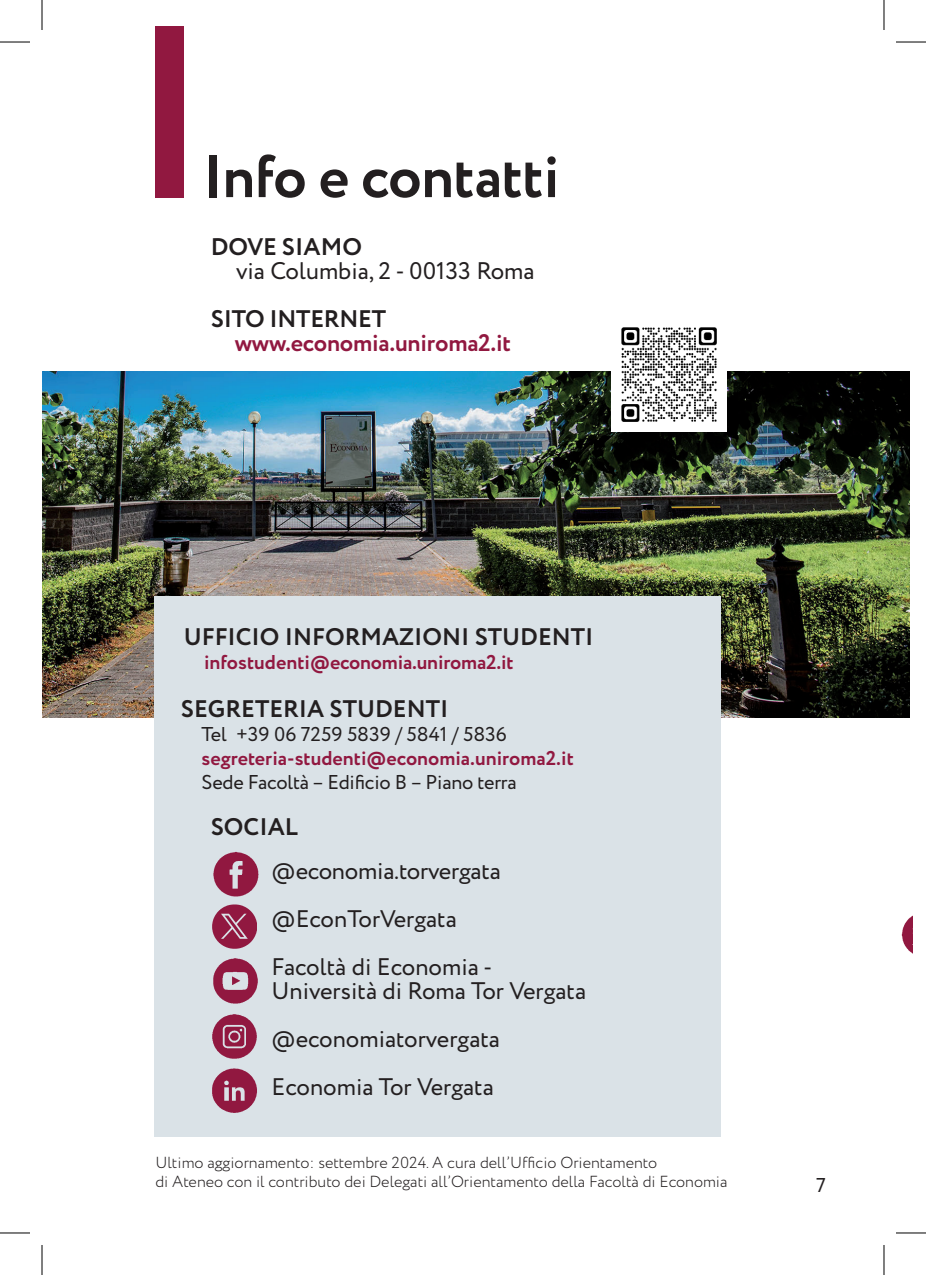
<style>
.page{position:relative;width:926px;height:1275px;background:#fff}
.page>*{position:absolute;margin:0;border:0;box-sizing:border-box;transform-origin:0 0}
.t1{font:700 60px "Circe";letter-spacing:-.01em;color:#231f20}
.t2{font:24px "Circe";color:#231f20}
.t3{font:700 24px "Circe";color:#231f20}
.t4{font:700 24px "Circe";letter-spacing:-.01em;color:#911840}
.t5{font:700 20px "Circe";color:#911840}
.t6{font:20px "Circe";letter-spacing:-.01em;color:#231f20}
.t7{font:300 16px "Circe";color:#231f20}
</style>
<div class="page">
<img style="left:42px;top:372px;width:867px;height:346px">
<div style="left:154px;top:596px;width:567px;height:540px;background:#dae2e7"></div>
<div style="left:155px;top:26px;width:29px;height:171px;background:#911840"></div>
<img style="left:212px;top:1068px;width:45px;height:45px">
<img style="left:213px;top:851px;width:46px;height:46px">
<img style="left:213px;top:958px;width:45px;height:46px">
<img style="left:901px;top:916px;width:11px;height:37px">
<img style="left:212px;top:1014px;width:45px;height:45px">
<img style="left:612px;top:327px;width:114px;height:104px">
<img style="left:213px;top:904px;width:44px;height:44px">
<hr style="left:0;top:42px;width:30px;height:1px;background:#000">
<hr style="left:896px;top:42px;width:30px;height:1px;background:#000">
<hr style="left:0;top:1232px;width:30px;height:1px;background:#000">
<hr style="left:896px;top:1232px;width:30px;height:1px;background:#000">
<hr style="left:42px;top:0;width:1px;height:30px;background:#000">
<hr style="left:42px;top:1245px;width:1px;height:30px;background:#000">
<hr style="left:884px;top:0;width:1px;height:30px;background:#000">
<hr style="left:884px;top:1245px;width:1px;height:30px;background:#000">
<p class="t1" style="left:202px;top:136px;width:359px">Info e contatti</p>
<p class="t3" style="left:211px;top:231px;width:153px">DOVE SIAMO</p>
<p class="t2" style="left:236px;top:255px;width:300px">via Columbia, 2 - 00133 Roma</p>
<p class="t3" style="left:211px;top:303px;width:177px">SITO INTERNET</p>
<p class="t4" style="left:235px;top:327px;width:278px">www.economia.uniroma2.it</p>
<p class="t3" style="left:184px;top:621px;width:411px">UFFICIO INFORMAZIONI STUDENTI</p>
<p class="t5" style="left:204px;top:649px;width:311px">infostudenti@economia.uniroma2.it</p>
<p class="t3" style="left:181px;top:692px;width:269px">SEGRETERIA STUDENTI</p>
<p class="t6" style="left:202px;top:721px;width:307px">Tel +39 06 7259 5839 / 5841 / 5836</p>
<p class="t5" style="left:202px;top:745px;width:374px">segreteria-studenti@economia.uniroma2.it</p>
<p class="t6" style="left:202px;top:769px;width:317px">Sede Facoltà – Edificio B – Piano terra</p>
<p class="t3" style="left:211px;top:810px;width:89px">SOCIAL</p>
<p class="t2" style="left:271px;top:855px;width:231px">@economia.torvergata</p>
<p class="t2" style="left:271px;top:903px;width:187px">@EconTorVergata</p>
<p class="t2" style="left:272px;top:951px;width:222px">Facoltà di Economia -</p>
<p class="t2" style="left:272px;top:975px;width:316px">Università di Roma Tor Vergata</p>
<p class="t2" style="left:272px;top:1023px;width:230px">@economiatorvergata</p>
<p class="t2" style="left:272px;top:1071px;width:224px">Economia Tor Vergata</p>
<p class="t7" style="left:155px;top:1152px;width:503px">Ultimo aggiornamento: settembre 2024. A cura dell’Ufficio Orientamento</p>
<p class="t7" style="left:155px;top:1171px;width:574px">di Ateneo con il contributo dei Delegati all’Orientamento della Facoltà di Economia</p>
<p class="t6" style="left:816px;top:1171px;width:11px">7</p>
</div>
